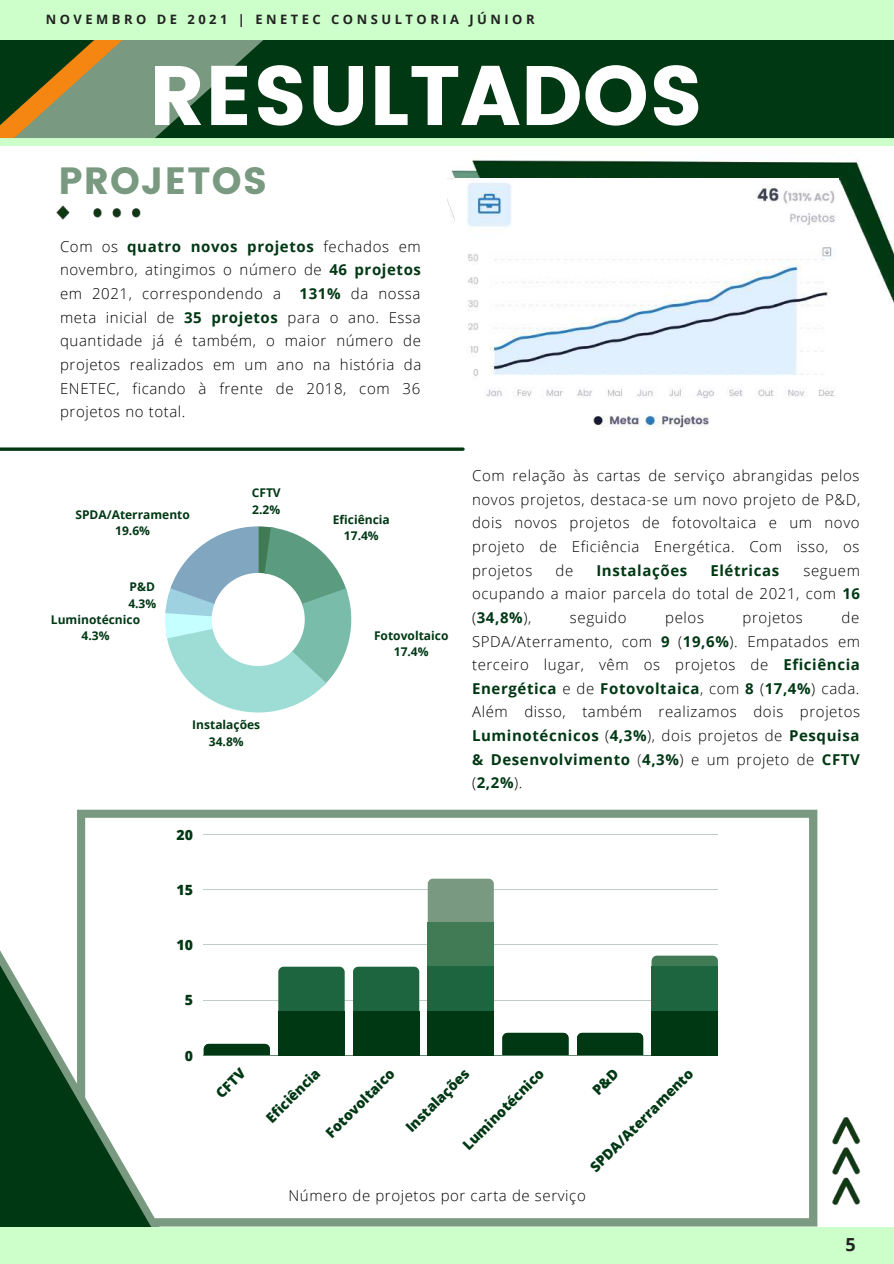
<style>
.page{position:relative;width:894px;height:1264px;background:#fff}
.page>*{position:absolute;margin:0;border:0;box-sizing:border-box;transform-origin:0 0}
.t1{font:84px "Poppins";color:#fff}
.t2{font:37.8px "Poppins";letter-spacing:.03em;color:#799980}
.t3{font:700 18px "Open Sans";color:#222}
.t4{font:300 15px/23.7px "Open Sans";letter-spacing:.04em;color:#000;text-align:justify}
.t5{font:700 15px "Open Sans";letter-spacing:.04em;color:#013814}
.t6{font:800 14.1px "Open Sans";color:#013814}
.t7{font:700 12.9px "Open Sans";letter-spacing:.27em;color:#222}
.t8{font:700 12px/16.5px "Open Sans";color:#013814;text-align:center}
.s1{font-weight:700;color:#013814}
.s2{color:#222}
</style>
<div class="page">
<svg style="left:151px;top:809px;width:666px;height:417px"></svg>
<svg style="left:151px;top:862px;width:44px;height:364px"></svg>
<svg style="left:0;top:809px;width:151px;height:417px"></svg>
<div style="left:0;top:1226px;width:893px;height:37px;background:#ccffca"></div>
<div style="left:0;top:39px;width:893px;height:103px;background:#013814"></div>
<img style="left:447px;top:159px;width:446px;height:142px">
<svg style="left:0;top:39px;width:264px;height:99px"></svg>
<div style="left:0;top:0;width:893px;height:39px;background:#ccffca"></div>
<img style="left:56px;top:206px;width:84px;height:13px">
<svg style="left:0;top:447px;width:463px;height:4px;background:#275638"></svg>
<div style="left:0;top:138px;width:893px;height:8px;background:#ccffca"></div>
<img style="left:455px;top:179px;width:383px;height:250px">
<hr style="left:204px;top:834px;width:513px;height:1px;background:#013814">
<hr style="left:204px;top:889px;width:513px;height:1px;background:#013814">
<hr style="left:204px;top:944px;width:513px;height:1px;background:#013814">
<hr style="left:204px;top:999px;width:513px;height:1px;background:#013814">
<hr style="left:204px;top:1054px;width:513px;height:1px;background:#013814">
<div style="left:427px;top:878px;width:66px;height:44px;background:#799980"></div>
<div style="left:427px;top:922px;width:66px;height:133px;background:#407b56"></div>
<svg style="left:651px;top:955px;width:66px;height:11px"></svg>
<div style="left:278px;top:966px;width:66px;height:44px;background:#1d653f"></div>
<div style="left:353px;top:966px;width:66px;height:44px;background:#1d653f"></div>
<div style="left:427px;top:966px;width:66px;height:89px;background:#1d653f"></div>
<div style="left:651px;top:966px;width:66px;height:89px;background:#1d653f"></div>
<svg style="left:204px;top:1043px;width:66px;height:11px"></svg>
<div style="left:278px;top:1010px;width:66px;height:45px;background:#013814"></div>
<div style="left:353px;top:1010px;width:66px;height:45px;background:#013814"></div>
<div style="left:427px;top:1010px;width:66px;height:45px;background:#013814"></div>
<div style="left:502px;top:1032px;width:66px;height:23px;background:#013814"></div>
<svg style="left:577px;top:1032px;width:66px;height:22px"></svg>
<div style="left:651px;top:1010px;width:66px;height:45px;background:#013814"></div>
<svg style="left:165px;top:526px;width:186px;height:186px"></svg>
<img style="left:832px;top:1117px;width:28px;height:87px">
<svg style="left:591px;top:1067px;width:28px;height:28px"></svg>
<p class="t7" style="left:46px;top:10px;width:490px">NOVEMBRO DE 2021 | ENETEC CONSULTORIA JÚNIOR</p>
<h1 class="t1" style="left:149px;top:47px;width:556px">RESULTADOS</h1>
<h2 class="t2" style="left:58px;top:159px;width:210px">PROJETOS</h2>
<p class="t4" style="left:60px;top:234px;width:362px">Com os <span class="s1">quatro novos projetos</span> fechados em novembro, atingimos o número de <span class="s1">46 projetos </span>em 2021, correspondendo a <span class="s1">131%</span> da nossa meta inicial de <span class="s1">35 projetos</span> para o ano. Essa quantidade já é também, o maior número de projetos realizados em um ano na história da ENETEC, ficando à frente de 2018, com 36 projetos no total.</p>
<p class="t8" style="left:252px;top:484px;width:30px;text-align:left">CFTV<br>2.2%</p>
<p class="t8" style="left:75px;top:506px;width:116px">SPDA/Aterramento<br>19.6%</p>
<p class="t8" style="left:333px;top:511px;width:58px">Eficiência<br>17.4%</p>
<p class="t8" style="left:128px;top:578px;width:29px;text-align:left">P&amp;D<br>4.3%</p>
<p class="t8" style="left:51px;top:610px;width:91px">Luminotécnico<br>4.3%</p>
<p class="t8" style="left:192px;top:716px;width:69px">Instalações<br>34.8%</p>
<p class="t6" style="left:176px;top:825px;width:18px">20</p>
<p class="t6" style="left:176px;top:880px;width:18px">15</p>
<p class="t6" style="left:176px;top:935px;width:18px">10</p>
<p class="t6" style="left:185px;top:990px;width:10px">5</p>
<p class="t6" style="left:185px;top:1045px;width:10px">0</p>
<p class="t8" style="left:374px;top:626px;width:76px">Fotovoltaico<br>17.4%</p>
<p class="t4" style="left:472px;top:463px;width:389px">Com relação às cartas de serviço abrangidas pelos novos projetos, destaca-se um novo projeto de P&amp;D, dois novos projetos de fotovoltaica e um novo projeto de Eficiência Energética. Com isso, os projetos</p>
<p class="t4" style="left:555px;top:558px;width:19px">de</p>
<p class="t5" style="left:596px;top:559px;width:92px">Instalações</p>
<p class="t5" style="left:710px;top:559px;width:70px">Elétricas</p>
<p class="t4" style="left:472px;top:558px;width:389px;text-indent:331px">seguem ocupando a maior parcela do total de 2021, com <span class="s1">16 </span>(<span class="s1">34,8%</span>),</p>
<p class="t4" style="left:472px;top:605px;width:389px;text-indent:369px">de SPDA/Aterramento, com <span class="s1">9</span> (<span class="s1">19,6%</span>). Empatados em terceiro lugar, vêm os projetos de <span class="s1">Eficiência Energética</span> e de <span class="s1">Fotovoltaica</span>, com <span class="s1">8</span> (<span class="s1">17,4%</span>) cada.<br>Além disso, também realizamos dois projetos <span class="s1">Luminotécnicos</span> (<span class="s1">4,3%</span>), dois projetos de <span class="s1">Pesquisa &amp; Desenvolvimento</span> <span class="s2">(</span><span class="s1">4,3%</span>) e um projeto de <span class="s1">CFTV </span>(<span class="s1">2,2%</span>).</p>
<p class="t4" style="left:569px;top:605px;width:58px">seguido</p>
<p class="t4" style="left:665px;top:605px;width:40px">pelos</p>
<p class="t4" style="left:742px;top:605px;width:62px">projetos</p>
<p class="t6" style="left:211px;top:1088px;width:36px;rotate:-45deg">CFTV</p>
<p class="t6" style="left:261px;top:1112px;width:71px;rotate:-45deg">Eficiência</p>
<p class="t6" style="left:321px;top:1127px;width:92px;rotate:-45deg">Fotovoltaico</p>
<p class="t6" style="left:401px;top:1122px;width:85px;rotate:-45deg">Instalações</p>
<p class="t6" style="left:458px;top:1140px;width:110px;rotate:-45deg">Luminotécnico</p>
<p class="t6" style="left:585px;top:1162px;width:140px;rotate:-45deg">SPDA/Ater amento</p>
<p class="t4" style="left:288px;top:1183px;width:299px">Número de projetos por carta de serviço</p>
<p class="t3" style="left:845px;top:1232px;width:12px">5</p>
</div>
